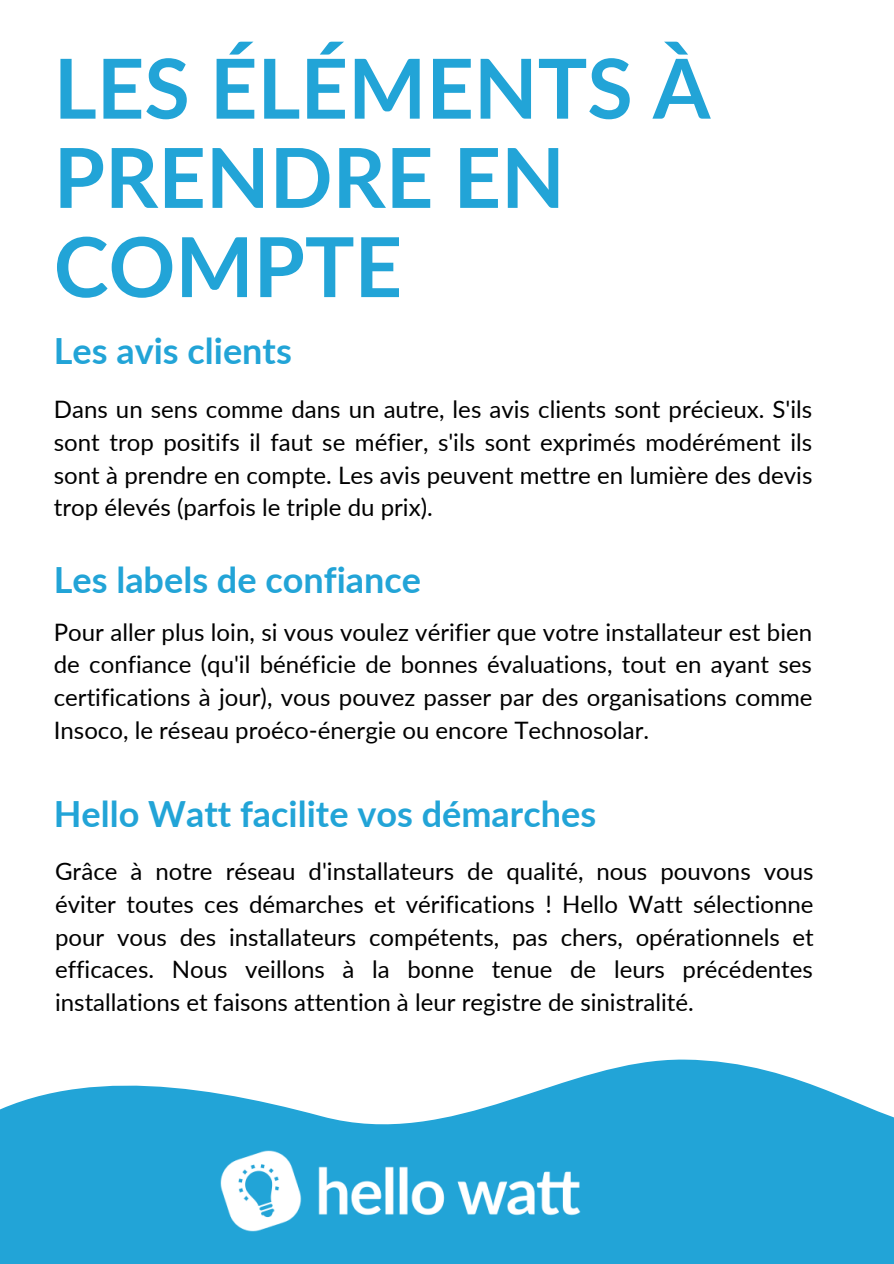
<style>
.page{position:relative;width:894px;height:1264px;background:#fff}
.page>*{position:absolute;margin:0;border:0;box-sizing:border-box;transform-origin:0 0}
.t1{font:700 82.65px/89.1px "Lato";color:#22a4d7}
.t2{font:700 36px "Lato";color:#22a4d7}
.t3{font:24px/32.7px "Lato";color:#000;text-align:justify}
</style>
<div class="page">
<svg style="left:0;top:1059px;width:893px;height:204px;fill:#22a4d7"></svg>
<img style="left:205px;top:1135px;width:390px;height:111px">
<h1 class="t1" style="left:54px;top:42px;width:657px">LES ÉLÉMENTS À<br>PRENDRE EN<br>COMPTE</h1>
<h2 class="t2" style="left:54px;top:328px;width:239px">Les avis clients</h2>
<p class="t3" style="left:54px;top:392px;width:759px">Dans un sens comme dans un autre, les avis clients sont précieux. S'ils sont trop positifs il faut se méfier, s'ils sont exprimés modérément ils sont à prendre en compte. Les avis peuvent mettre en lumière des devis trop élevés (parfois le triple du prix).</p>
<h2 class="t2" style="left:54px;top:557px;width:369px">Les labels de confiance</h2>
<p class="t3" style="left:54px;top:615px;width:760px">Pour aller plus loin, si vous voulez vérifier que votre installateur est bien de confiance (qu'il bénéficie de bonnes évaluations, tout en ayant ses certifications à jour), vous pouvez passer par des organisations comme Insoco, le réseau proéco-énergie ou encore Technosolar.</p>
<h2 class="t2" style="left:54px;top:791px;width:543px">Hello Watt facilite vos démarches</h2>
<p class="t3" style="left:55px;top:854px;width:760px">Grâce à notre réseau d'installateurs de qualité, nous pouvons vous éviter toutes ces démarches et vérifications ! Hello Watt sélectionne pour vous des installateurs compétents, pas chers, opérationnels et efficaces. Nous veillons à la bonne tenue de leurs précédentes installations et faisons attention à leur registre de sinistralité.</p>
</div>
